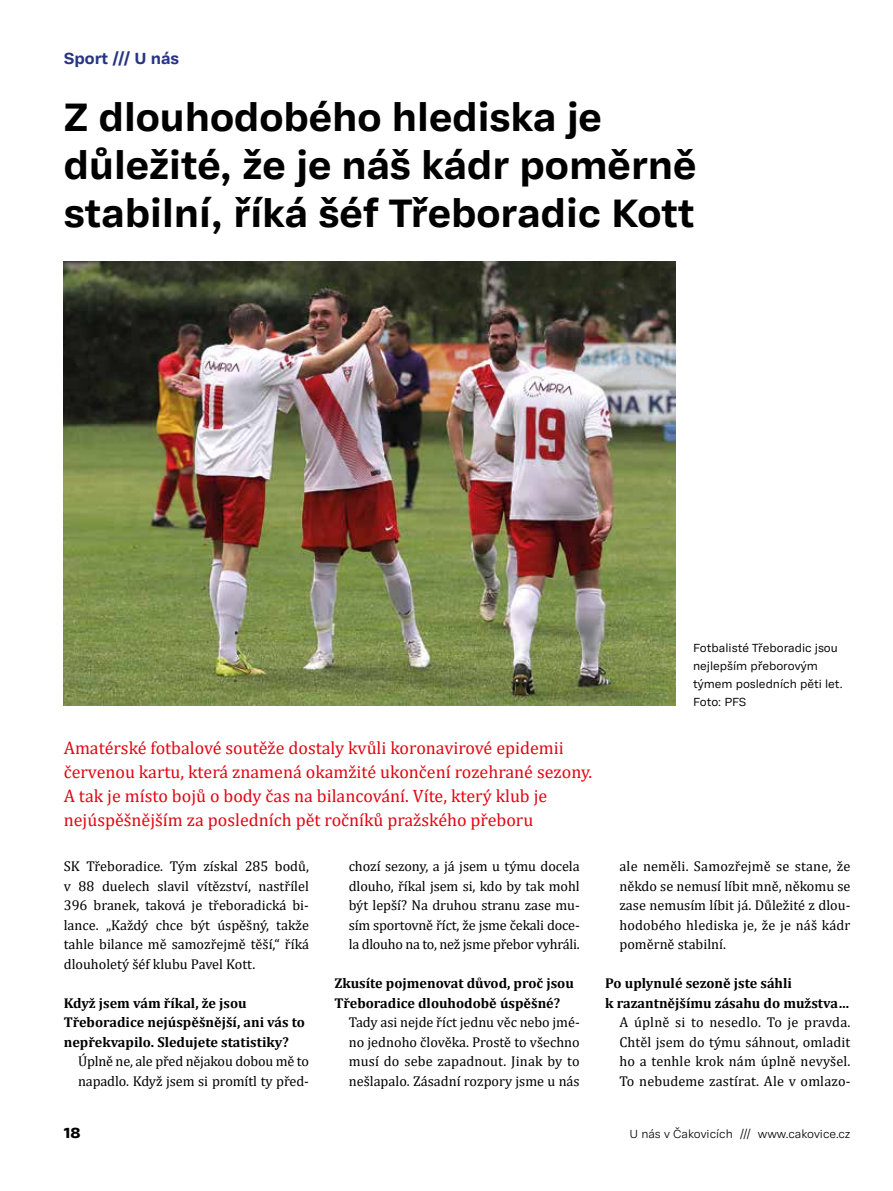
<style>
.page{position:relative;width:893px;height:1191px;background:#fff}
.page>*{position:absolute;margin:0;border:0;box-sizing:border-box;transform-origin:0 0}
.t1{font:700 40.5px/48px "Adapter PE Text";color:#000}
.t2{font:18px/24px "Cambria";color:#e30613}
.t3{font:700 16.5px "Adapter PE Text";color:#283583}
.t4{font:15px "Adapter PE Text Eb";color:#000}
.t5{font:14.25px/19.5px "Cambria";color:#000;text-align:justify}
.t6{font:700 14.25px/19.5px "Cambria";color:#000}
.t7{font:12px/18px "Adapter PE Text";color:#000}
.t8{font:300 12px "Adapter PE Text";color:#000}
</style>
<div class="page">
<img style="left:64px;top:261px;width:611px;height:444px">
<p class="t3" style="left:64px;top:45px;width:117px">Sport /// U nás</p>
<h1 class="t1" style="left:64px;top:89px;width:634px">Z dlouhodobého hlediska je důležité, že je náš kádr poměrně stabilní, říká šéf Třeboradic Kott</h1>
<p class="t2" style="left:64px;top:735px;width:530px">Amatérské fotbalové soutěže dostaly kvůli koronavirové epidemii červenou kartu, která znamená okamžité ukončení rozehrané sezony.<br>A tak je místo bojů o body čas na bilancování. Víte, který klub je nejúspěšnějším za posledních pět ročníků pražského přeboru</p>
<p class="t5" style="left:64px;top:856px;width:247px">SK Třeboradice. Tým získal 285 bodů, v 88 duelech slavil vítězství, nastřílel 396 branek, taková je třeboradická bi&shy;lance. „Každý chce být úspěšný, takže tahle bilance mě samozřejmě těší,“ říká dlouholetý šéf klubu Pavel Kott.</p>
<p class="t6" style="left:64px;top:992px;width:243px">Když jsem vám říkal, že jsou<br>Třeboradice nejúspěšnější, ani vás to nepřekvapilo. Sledujete statistiky?</p>
<p class="t5" style="left:78px;top:1051px;width:232px">Úplně ne, ale před nějakou dobou mě to napadlo. Když jsem si promítl ty před-</p>
<p class="t5" style="left:349px;top:856px;width:232px">chozí sezony, a já jsem u týmu docela dlouho, říkal jsem si, kdo by tak mohl být lepší? Na druhou stranu zase mu&shy;sím sportovně říct, že jsme čekali doce&shy;la dlouho na to, než jsme přebor vyhráli.</p>
<p class="t6" style="left:334px;top:973px;width:241px">Zkusíte pojmenovat důvod, proč jsou<br>Třeboradice dlouhodobě úspěšné?</p>
<p class="t5" style="left:349px;top:1012px;width:232px">Tady asi nejde říct jednu věc nebo jmé&shy;no jednoho člověka. Prostě to všechno musí do sebe zapadnout. Jinak by to nešlapalo. Zásadní rozpory jsme u nás</p>
<p class="t7" style="left:693px;top:637px;width:151px">Fotbalisté Třeboradic jsou nejlepším přeborovým týmem posledních pěti let.<br>Foto: PFS</p>
<p class="t5" style="left:619px;top:856px;width:232px">ale neměli. Samozřejmě se stane, že někdo se nemusí líbit mně, někomu se zase nemusím líbit já. Důležité z dlou&shy;hodobého hlediska je, že je náš kádr poměrně stabilní.</p>
<p class="t6" style="left:605px;top:973px;width:245px">Po uplynulé sezoně jste sáhli<br>k razantnějšímu zásahu do mužstva…</p>
<p class="t5" style="left:619px;top:1012px;width:232px">A úplně si to nesedlo. To je pravda.<br>Chtěl jsem do týmu sáhnout, omladit ho a tenhle krok nám úplně nevyšel.<br>To nebudeme zastírat. Ale v omlazo-</p>
<p class="t4" style="left:64px;top:1121px;width:18px">18</p>
<p class="t8" style="left:630px;top:1125px;width:222px">U nás v Čakovicích /// www.cakovice.cz</p>
</div>
